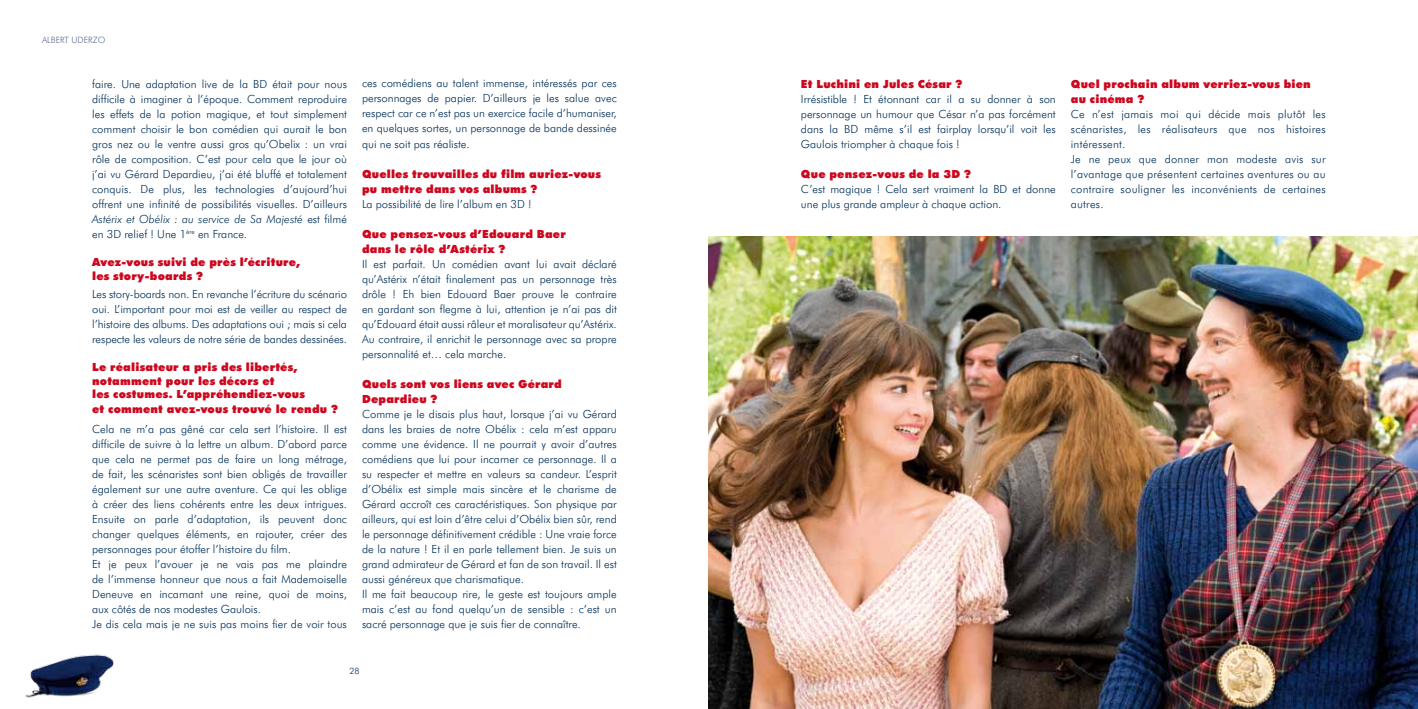
<style>
.page{position:relative;width:1418px;height:709px;background:#fff}
.page>*{position:absolute;margin:0;border:0;box-sizing:border-box;transform-origin:0 0}
.t1{font:300 11.25px/15px "Futura BT";color:#00305a;text-align:justify}
.t2{font:900 11.25px/15px "Futura BT";letter-spacing:.02em;color:#cd071e}
.t3{font:300 11.25px/15px "Futura BT";letter-spacing:.02em;color:#00305a}
.t4{font:300 8.75px "Futura BT";color:#5a6c8f}
.t5{font:300 8.75px "Futura BT";color:#00305a}
.s1{font-style:italic}
</style>
<div class="page">
<img style="left:709px;top:236px;width:708px;height:473px">
<img style="left:25px;top:654px;width:89px;height:44px">
<p class="t4" style="left:42px;top:35px;width:6px">albert</p>
<p class="t4" style="left:71px;top:35px;width:7px">uder</p>
<p class="t4" style="left:93px;top:35px;width:11px">zo</p>
<p class="t1" style="left:92px;top:76px;width:256px">faire. Une adaptation live de la BD était pour nous difficile à imaginer à l’époque. Comment reproduire les effets de la potion magique, et tout simplement comment choisir le bon comédien qui aurait le bon gros nez ou le ventre aussi gros qu’Obelix : un vrai rôle de composition. C’est pour cela que le jour où j’ai vu Gérard Depardieu, j’ai été bluffé et totalement conquis. De plus, les technologies d’aujourd’hui offrent une infinité de possibilités visuelles. D’ailleurs <span class="s1">Astérix et Obélix : au service de Sa Majesté</span> est filmé en 3D relief ! Une 1<sup>ère</sup> en France.</p>
<p class="t2" style="left:92px;top:255px;width:209px;line-height:13.5px">Avez-vous suivi de près l’écriture, les story-boards ?</p>
<p class="t1" style="left:92px;top:286px;width:256px">Les story-boards non. En revanche l’écriture du scénario oui. L’important pour moi est de veiller au respect de l’histoire des albums. Des adaptations oui ; mais si cela respecte les valeurs de notre série de bandes dessinées.</p>
<p class="t2" style="left:92px;top:360px;width:214px;line-height:13.5px">Le réalisateur a pris des libertés, notamment pour les décors et<br>les costumes. L’appréhendiez-vous</p>
<p class="t2" style="left:92px;top:401px;width:247px">et comment avez-vous trouvé le rendu ?</p>
<p class="t1" style="left:92px;top:421px;width:256px;text-align:left">Cela ne m’a pas gêné car cela sert l’histoire. Il est difficile de suivre à la lettre un album. D’abord parce que cela ne permet pas de faire un long métrage, de fait, les scénaristes sont bien obligés de travailler également sur une autre aventure. Ce qui les oblige à créer des liens cohérents entre les deux intrigues.<br>Ensuite on parle d’adaptation, ils peuvent donc changer quelques éléments, en rajouter, créer des personnages pour étoffer l’histoire du film.<br>Et je peux l’avouer je ne vais pas me plaindre de l’immense honneur que nous a fait Mademoiselle Deneuve en incarnant une reine, quoi de moins, aux côtés de nos modestes Gaulois.<br>Je dis cela mais je ne suis pas moins fier de voir tous</p>
<p class="t1" style="left:362px;top:76px;width:256px">ces comédiens au talent immense, intéressés par ces personnages de papier. D’ailleurs je les salue avec respect car ce n’est pas un exercice facile d’humaniser, en quelques sortes, un personnage de bande dessinée qui ne soit pas réaliste.</p>
<p class="t2" style="left:362px;top:166px;width:240px">Quelles trouvailles du film auriez-vous pu mettre dans vos albums ?</p>
<p class="t1" style="left:362px;top:196px;width:171px">La possibilité de lire l’album en 3D !</p>
<p class="t2" style="left:362px;top:226px;width:205px">Que pensez-vous d’Edouard Baer dans le rôle d’Astérix ?</p>
<p class="t1" style="left:362px;top:256px;width:256px">Il est parfait. Un comédien avant lui avait déclaré qu’Astérix n’était finalement pas un personnage très drôle ! Eh bien Edouard Baer prouve le contraire en gardant son flegme à lui, attention je n’ai pas dit qu’Edouard était aussi râleur et moralisateur qu’Astérix.<br>Au contraire, il enrichit le personnage avec sa propre personnalité et… cela marche.</p>
<p class="t2" style="left:362px;top:376px;width:201px">Quels sont vos liens avec Gérard<br>Depardieu ?</p>
<p class="t1" style="left:362px;top:406px;width:256px;text-align:left">Comme je le disais plus haut, lorsque j’ai vu Gérard dans les braies de notre Obélix : cela m’est apparu comme une évidence. Il ne pourrait y avoir d’autres comédiens que lui pour incarner ce personnage. Il a su respecter et mettre en valeurs sa candeur. L’esprit d’Obélix est simple mais sincère et le charisme de Gérard accroît ces caractéristiques. Son physique par ailleurs, qui est loin d’être celui d’Obélix bien sûr, rend le personnage définitivement crédible : Une vraie force de la nature ! Et il en parle tellement bien. Je suis un grand admirateur de Gérard et fan de son travail. Il est aussi généreux que charismatique.<br>Il me fait beaucoup rire, le geste est toujours ample mais c’est au fond quelqu’un de sensible : c’est un sacré personnage que je suis fier de connaître.</p>
<p class="t5" style="left:349px;top:666px;width:12px">28</p>
<p class="t2" style="left:801px;top:76px;width:163px">Et Luchini en Jules César ?</p>
<p class="t1" style="left:801px;top:91px;width:256px">Irrésistible ! Et étonnant car il a su donner à son personnage un humour que César n’a pas forcément dans la BD même s’il est fairplay lorsqu’il voit les Gaulois triompher à chaque fois !</p>
<p class="t2" style="left:801px;top:166px;width:171px">Que pensez-vous de la 3D ?</p>
<p class="t1" style="left:801px;top:181px;width:256px">C’est magique ! Cela sert vraiment la BD et donne une plus grande ampleur à chaque action.</p>
<p class="t2" style="left:1070px;top:76px;width:241px">Quel prochain album verriez-vous bien au cinéma ?</p>
<p class="t3" style="left:1070px;top:106px;width:256px">Ce n’est jamais moi qui décide mais plutôt les scénaristes, les réalisateurs que nos histoires intéressent.<br>Je ne peux que donner mon modeste avis sur l’avantage que présentent certaines aventures ou au contraire souligner les inconvénients de certaines autres.</p>
</div>
